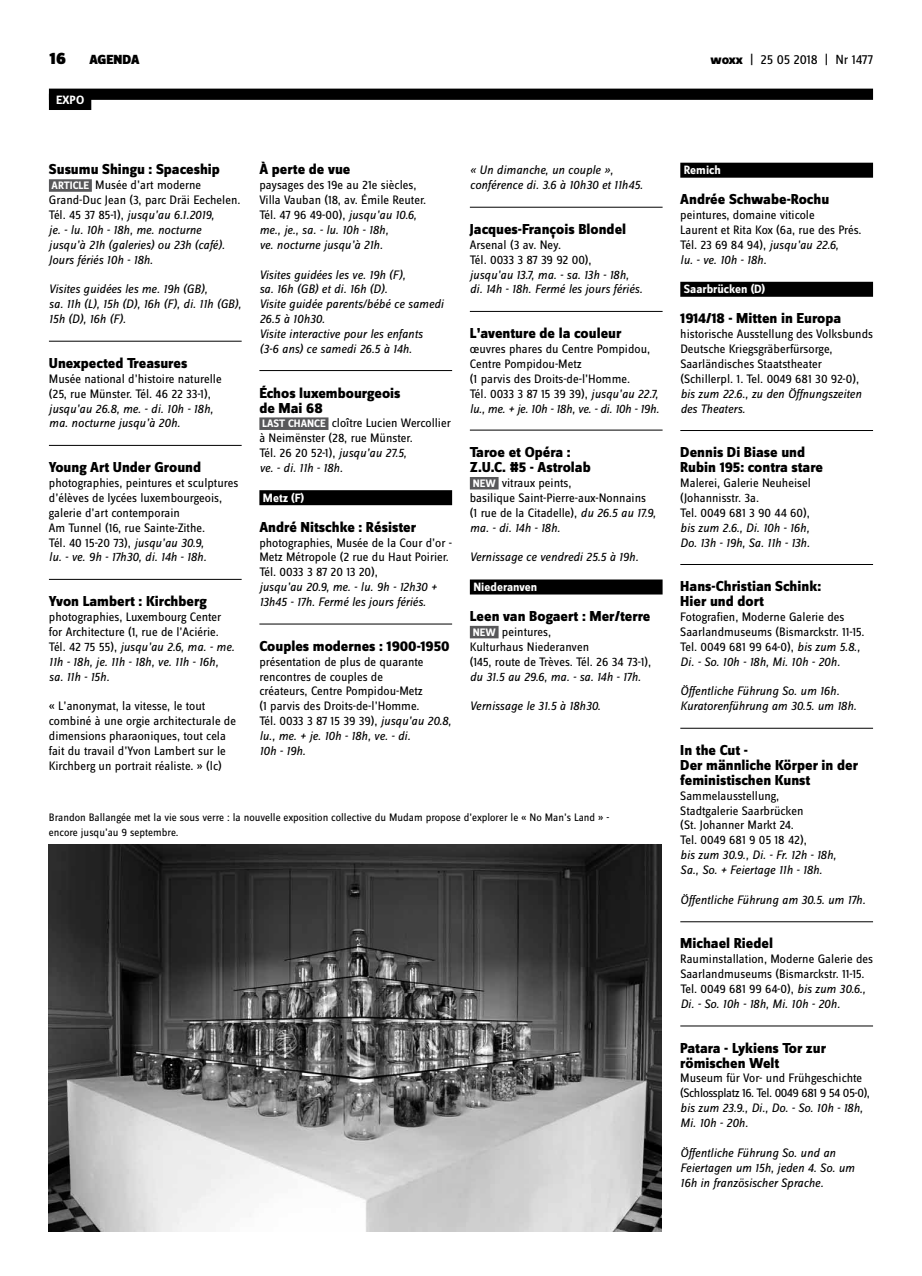
<style>
.page{position:relative;width:922px;height:1276px;background:#fff}
.page>*{position:absolute;margin:0;border:0;box-sizing:border-box;transform-origin:0 0}
.t1{font:900 17.5px "Zine Sans Dis";color:#000}
.t2{font:800 15px/14.9px "Zine Sans Dis";color:#000}
.t3{font:13.75px "Zine Sans Dis";letter-spacing:-.01em;color:#000}
.t4{font:900 13.75px "Zine Sans Dis";color:#000}
.t5{font:12.75px/14.9px "Zine Sans Dis";color:#000}
.t6{font:italic 12.75px/14.9px "Zine Sans Dis";color:#000}
.t7{font:12.75px/14.9px "Zine Sans Dis";letter-spacing:-.03em;color:#000}
.t8{font:700 12.5px "Zine Sans Dis";color:#fff}
.t9{font:11.25px/14.9px "Zine Sans Dis";color:#000}
.s1{font-weight:800}
.s2{font-weight:700;font-style:normal;font-size:11.25px;color:#fff}
.s3{font-style:normal}
.s4{font-style:italic}
.s5{font-weight:700;font-size:11.25px;color:#fff}
</style>
<div class="page">
<div style="left:49px;top:179px;width:43px;height:13px;background:#58585a"></div>
<hr style="left:49px;top:341px;width:192px;height:1px;background:#000">
<hr style="left:49px;top:445px;width:192px;height:1px;background:#000">
<hr style="left:49px;top:579px;width:192px;height:1px;background:#000">
<hr style="left:259px;top:370px;width:193px;height:1px;background:#000">
<div style="left:259px;top:417px;width:69px;height:13px;background:#58585a"></div>
<div style="left:259px;top:490px;width:193px;height:15px;background:#000"></div>
<hr style="left:259px;top:624px;width:193px;height:1px;background:#000">
<hr style="left:469px;top:207px;width:193px;height:1px;background:#000">
<hr style="left:469px;top:311px;width:193px;height:1px;background:#000">
<hr style="left:469px;top:430px;width:193px;height:1px;background:#000">
<div style="left:469px;top:477px;width:29px;height:12px;background:#58585a"></div>
<div style="left:469px;top:579px;width:193px;height:15px;background:#000"></div>
<div style="left:469px;top:626px;width:29px;height:12px;background:#58585a"></div>
<div style="left:680px;top:163px;width:192px;height:15px;background:#000"></div>
<div style="left:680px;top:282px;width:192px;height:15px;background:#000"></div>
<hr style="left:680px;top:430px;width:192px;height:1px;background:#000">
<hr style="left:680px;top:564px;width:192px;height:1px;background:#000">
<hr style="left:680px;top:728px;width:192px;height:1px;background:#000">
<hr style="left:680px;top:921px;width:192px;height:1px;background:#000">
<hr style="left:680px;top:1025px;width:192px;height:1px;background:#000">
<div style="left:49px;top:89px;width:823px;height:11px;background:#000"></div>
<div style="left:49px;top:94px;width:42px;height:16px;background:#000"></div>
<img style="left:49px;top:844px;width:612px;height:387px">
<h1 class="t1" style="left:50px;top:49px;width:18px">16</h1>
<p class="t4" style="left:89px;top:52px;width:52px">AGENDA</p>
<p class="t3" style="left:710px;top:53px;width:164px"><span class="s1">woxx</span> | 25 05 2018 | Nr 1477</p>
<p class="t8" style="left:56px;top:93px;width:30px">EXPO</p>
<p class="t2" style="left:49px;top:163px;width:172px">Susumu Shingu : Spaceship</p>
<p class="t6" style="left:49px;top:178px;width:193px"><span class="s2">ARTICLE</span> <span class="s3">Musée d’art moderne<br>Grand-Duc Jean (3, parc Dräi Eechelen.<br>Tél. 45 37 85-1),</span> jusqu’au 6.1.2019,<br>je. - lu. 10h - 18h, me. nocturne jusqu’à 21h (galeries) ou 23h (café).<br>Jours fériés 10h - 18h.</p>
<p class="t6" style="left:49px;top:282px;width:194px">Visites guidées les me. 19h (GB),<br>sa. 11h (L), 15h (D), 16h (F), di. 11h (GB),<br>15h (D), 16h (F).</p>
<p class="t2" style="left:49px;top:356px;width:140px">Unexpected Treasures</p>
<p class="t5" style="left:49px;top:372px;width:174px">Musée national d’histoire naturelle (25, rue Münster. Tél. 46 22 33-1),</p>
<p class="t6" style="left:49px;top:401px;width:166px">jusqu’au 26.8, me. - di. 10h - 18h, ma. nocturne jusqu’à 20h.</p>
<p class="t2" style="left:49px;top:460px;width:154px">Young Art Under Ground</p>
<p class="t5" style="left:49px;top:476px;width:191px">photographies, peintures et sculptures d’élèves de lycées luxembourgeois, galerie d’art contemporain<br>Am Tunnel (16, rue Sainte-Zithe.<br>Tél. 40 15-20 73), <span class="s4">jusqu’au 30.9,<br>lu. - ve. 9h - 17h30, di. 14h - 18h.</span></p>
<p class="t2" style="left:49px;top:594px;width:159px">Yvon Lambert : Kirchberg</p>
<p class="t5" style="left:49px;top:610px;width:187px">photographies, Luxembourg Center for Architecture (1, rue de l’Aciérie.<br>Tél. 42 75 55), <span class="s4">jusqu’au 2.6, ma. - me.<br>11h - 18h, je. 11h - 18h, ve. 11h - 16h, sa. 11h - 15h.</span></p>
<p class="t5" style="left:49px;top:699px;width:189px">« L’anonymat, la vitesse, le tout combiné à une orgie architecturale de dimensions pharaoniques, tout cela fait du travail d’Yvon Lambert sur le Kirchberg un portrait réaliste. » (lc)</p>
<p class="t2" style="left:259px;top:163px;width:93px">À perte de vue</p>
<p class="t5" style="left:259px;top:178px;width:168px">paysages des 19e au 21e siècles,<br>Villa Vauban (18, av. Émile Reuter.<br>Tél. 47 96 49-00), <span class="s4">jusqu’au 10.6, me., je., sa. - lu. 10h - 18h,<br>ve. nocturne jusqu’à 21h.</span></p>
<p class="t6" style="left:259px;top:267px;width:186px">Visites guidées les ve. 19h (F),<br>sa. 16h (GB) et di. 16h (D).<br>Visite guidée parents/bébé ce samedi<br>26.5 à 10h30.<br>Visite interactive pour les enfants (3-6 ans) ce samedi 26.5 à 14h.</p>
<p class="t2" style="left:259px;top:386px;width:143px">Échos luxembourgeois de Mai 68</p>
<p class="t5" style="left:259px;top:416px;width:193px"><span class="s5">LAST CHANCE</span> cloître Lucien Wercollier à Neimënster (28, rue Münster.<br>Tél. 26 20 52-1), <span class="s4">jusqu’au 27.5,<br>ve. - di. 11h - 18h.</span></p>
<p class="t8" style="left:263px;top:491px;width:43px">Metz (F)</p>
<p class="t2" style="left:259px;top:520px;width:158px">André Nitschke : Résister</p>
<p class="t5" style="left:259px;top:535px;width:194px">photographies, Musée de la Cour d’or -<br>Metz Métropole (2 rue du Haut Poirier.<br>Tél. 0033 3 87 20 13 20),</p>
<p class="t6" style="left:259px;top:579px;width:179px">jusqu’au 20.9, me. - lu. 9h - 12h30 +<br>13h45 - 17h. Fermé les jours fériés.</p>
<p class="t2" style="left:259px;top:639px;width:192px">Couples modernes : 1900-1950</p>
<p class="t5" style="left:259px;top:654px;width:193px">présentation de plus de quarante rencontres de couples de<br>créateurs, Centre Pompidou-Metz<br>(1 parvis des Droits-de-l’Homme.<br>Tél. 0033 3 87 15 39 39), <span class="s4">jusqu’au 20.8, lu., me. + je. 10h - 18h, ve. - di.<br>10h - 19h.</span></p>
<p class="t6" style="left:469px;top:163px;width:174px">« Un dimanche, un couple », conférence di. 3.6 à 10h30 et 11h45.</p>
<p class="t2" style="left:469px;top:222px;width:158px">Jacques-François Blondel</p>
<p class="t5" style="left:469px;top:238px;width:123px">Arsenal (3 av. Ney.<br>Tél. 0033 3 87 39 92 00),</p>
<p class="t6" style="left:469px;top:267px;width:174px">jusqu’au 13.7, ma. - sa. 13h - 18h, di. 14h - 18h. Fermé les jours fériés.</p>
<p class="t2" style="left:469px;top:326px;width:153px">L’aventure de la couleur</p>
<p class="t5" style="left:469px;top:342px;width:191px">œuvres phares du Centre Pompidou, Centre Pompidou-Metz<br>(1 parvis des Droits-de-l’Homme.<br>Tél. 0033 3 87 15 39 39), <span class="s4">jusqu’au 22.7, lu., me. + je. 10h - 18h, ve. - di. 10h - 19h.</span></p>
<p class="t2" style="left:469px;top:446px;width:122px">Taroe et Opéra :<br>Z.U.C. #5 - Astrolab</p>
<p class="t5" style="left:469px;top:476px;width:187px"><span class="s5">NEW</span> vitraux peints,<br>basilique Saint-Pierre-aux-Nonnains (1 rue de la Citadelle), <span class="s4">du 26.5 au 17.9, ma. - di. 14h - 18h.</span></p>
<p class="t6" style="left:469px;top:550px;width:170px">Vernissage ce vendredi 25.5 à 19h.</p>
<p class="t8" style="left:473px;top:581px;width:65px">Niederanven</p>
<p class="t2" style="left:469px;top:609px;width:182px">Leen van Bogaert : Mer/terre</p>
<p class="t5" style="left:469px;top:625px;width:183px"><span class="s5">NEW</span> peintures,<br>Kulturhaus Niederanven<br>(145, route de Trèves. Tél. 26 34 73-1),</p>
<p class="t6" style="left:469px;top:669px;width:172px">du 31.5 au 29.6, ma. - sa. 14h - 17h.</p>
<p class="t6" style="left:469px;top:699px;width:132px">Vernissage le 31.5 à 18h30.</p>
<p class="t9" style="left:49px;top:810px;width:562px">Brandon Ballangée met la vie sous verre : la nouvelle exposition collective du Mudam propose d’explorer le « No Man’s Land » - encore jusqu’au 9 septembre.</p>
<p class="t8" style="left:683px;top:164px;width:38px">Remich</p>
<p class="t2" style="left:680px;top:193px;width:150px">Andrée Schwabe-Rochu</p>
<p class="t5" style="left:680px;top:208px;width:183px">peintures, domaine viticole<br>Laurent et Rita Kox (6a, rue des Prés.<br>Tél. 23 69 84 94), <span class="s4">jusqu’au 22.6,<br>lu. - ve. 10h - 18h.</span></p>
<p class="t8" style="left:683px;top:283px;width:83px">Saarbrücken (D)</p>
<p class="t2" style="left:680px;top:312px;width:162px">1914/18 - Mitten in Europa</p>
<p class="t5" style="left:680px;top:327px;width:194px">historische Ausstellung des Volksbunds Deutsche Kriegsgräberfürsorge, Saarländisches Staatstheater (Schillerpl. 1. Tel. 0049 681 30 92-0),</p>
<p class="t6" style="left:680px;top:386px;width:182px">bis zum 22.6., zu den Öffnungszeiten des Theaters.</p>
<p class="t2" style="left:680px;top:446px;width:144px">Dennis Di Biase und<br>Rubin 195: contra stare</p>
<p class="t5" style="left:680px;top:476px;width:132px">Malerei, Galerie Neuheisel (Johannisstr. 3a.<br>Tel. 0049 681 3 90 44 60),</p>
<p class="t6" style="left:680px;top:520px;width:131px">bis zum 2.6., Di. 10h - 16h,<br>Do. 13h - 19h, Sa. 11h - 13h.</p>
<p class="t2" style="left:680px;top:579px;width:142px">Hans-Christian Schink:<br>Hier und dort</p>
<p class="t5" style="left:680px;top:610px;width:185px">Fotografien, Moderne Galerie des Saarlandmuseums (Bismarckstr. 11-15.<br>Tel. 0049 681 99 64-0), <span class="s4">bis zum 5.8., Di. - So. 10h - 18h, Mi. 10h - 20h.</span></p>
<p class="t6" style="left:680px;top:684px;width:178px">Öffentliche Führung So. um 16h.<br>Kuratorenführung am 30.5. um 18h.</p>
<p class="t2" style="left:680px;top:743px;width:179px">In the Cut -<br>Der männliche Körper in der feministischen Kunst</p>
<p class="t5" style="left:680px;top:788px;width:128px">Sammelausstellung,<br>Stadtgalerie Saarbrücken (St. Johanner Markt 24.<br>Tel. 0049 681 9 05 18 42),</p>
<p class="t6" style="left:680px;top:847px;width:157px">bis zum 30.9., Di. - Fr. 12h - 18h,<br>Sa., So. + Feiertage 11h - 18h.</p>
<p class="t6" style="left:680px;top:892px;width:187px">Öffentliche Führung am 30.5. um 17h.</p>
<p class="t2" style="left:680px;top:937px;width:94px">Michael Riedel</p>
<p class="t5" style="left:680px;top:952px;width:194px">Rauminstallation, Moderne Galerie des Saarlandmuseums (Bismarckstr. 11-15.<br>Tel. 0049 681 99 64-0), <span class="s4">bis zum 30.6., Di. - So. 10h - 18h, Mi. 10h - 20h.</span></p>
<p class="t2" style="left:680px;top:1041px;width:147px">Patara - Lykiens Tor zur römischen Welt</p>
<p class="t7" style="left:680px;top:1071px;width:191px">Museum für Vor- und Frühgeschichte (Schlossplatz 16. Tel. 0049 681 9 54 05-0),</p>
<p class="t6" style="left:680px;top:1100px;width:184px">bis zum 23.9., Di., Do. - So. 10h - 18h,<br>Mi. 10h - 20h.</p>
<p class="t6" style="left:680px;top:1145px;width:176px">Öffentliche Führung So. und an<br>Feiertagen um 15h, jeden 4. So. um<br>16h in französischer Sprache.</p>
</div>
